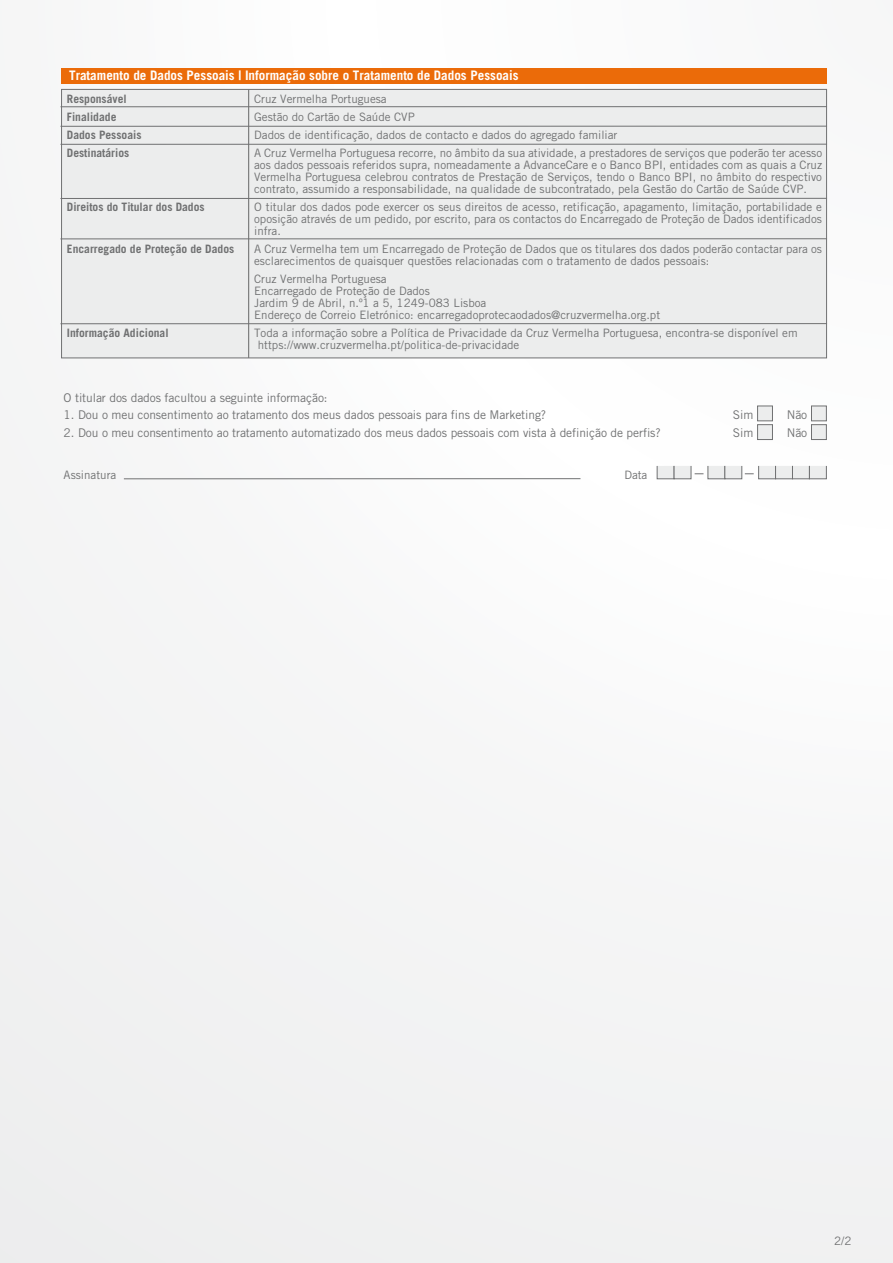
<style>
.page{position:relative;width:893px;height:1263px;background:#f5f5f5}
.page>*{position:absolute;margin:0;border:0;box-sizing:border-box;transform-origin:0 0}
.t1{font:700 13.2px "Trade Gothic";color:#fff}
.t2{font:12px "Trade Gothic";letter-spacing:-.005em;color:#707172}
.t3{font:11.55px/12px "Trade Gothic";color:#707172}
.t4{font:700 11.55px/18px "Trade Gothic";color:#707172}
.t5{font:11.55px "Trade Gothic";color:#6f7071}
</style>
<div class="page">
<div style="left:62px;top:89px;width:764px;height:269px;background:#eceded"></div>
<div style="left:61px;top:68px;width:765px;height:16px;background:#eb6b09"></div>
<hr style="left:248px;top:90px;width:1px;height:268px;background:#707172">
<hr style="left:60px;top:106px;width:767px;height:1px;background:#707172">
<hr style="left:60px;top:126px;width:767px;height:1px;background:#707172">
<hr style="left:60px;top:144px;width:767px;height:1px;background:#707172">
<hr style="left:60px;top:238px;width:767px;height:1px;background:#707172">
<hr style="left:60px;top:198px;width:767px;height:1px;background:#707172">
<hr style="left:60px;top:323px;width:767px;height:1px;background:#707172">
<div style="left:758px;top:406px;width:14px;height:15px;background:#eceded"></div>
<div style="left:757px;top:406px;width:16px;height:15px;border:1px solid #707172"></div>
<div style="left:758px;top:425px;width:14px;height:14px;background:#eceded"></div>
<div style="left:757px;top:424px;width:16px;height:16px;border:1px solid #707172"></div>
<div style="left:811px;top:406px;width:15px;height:15px;background:#eceded"></div>
<div style="left:811px;top:406px;width:16px;height:15px;border:1px solid #707172"></div>
<div style="left:811px;top:425px;width:15px;height:14px;background:#eceded"></div>
<div style="left:811px;top:424px;width:16px;height:16px;border:1px solid #707172"></div>
<div style="left:657px;top:466px;width:17px;height:13px;background:#eceded;border:1px solid #707172"></div>
<div style="left:674px;top:466px;width:17px;height:13px;background:#eceded;border:1px solid #707172"></div>
<div style="left:707px;top:466px;width:18px;height:13px;background:#eceded;border:1px solid #707172"></div>
<div style="left:724px;top:466px;width:18px;height:13px;background:#eceded;border:1px solid #707172"></div>
<div style="left:758px;top:466px;width:18px;height:13px;background:#eceded;border:1px solid #707172"></div>
<div style="left:775px;top:466px;width:18px;height:13px;background:#eceded;border:1px solid #707172"></div>
<div style="left:792px;top:466px;width:18px;height:13px;background:#eceded;border:1px solid #707172"></div>
<div style="left:809px;top:466px;width:18px;height:13px;background:#eceded;border:1px solid #707172"></div>
<hr style="left:124px;top:478px;width:456px;height:1px;background:#707172">
<p class="t1" style="left:69px;top:67px;width:451px">Tratamento de Dados Pessoais | Informação sobre o Tratamento de Dados Pessoais</p>
<p class="t3" style="left:254px;top:90px;width:569px;line-height:18px">Cruz Vermelha Portuguesa<br>Gestão do Cartão de Saúde CVP<br>Dados de identificação, dados de contacto e dados do agregado familiar<br>A Cruz Vermelha Portuguesa recorre, no âmbito da sua atividade, a prestadores de serviços que poderão ter acesso</p>
<p class="t3" style="left:254px;top:159px;width:569px;text-align:justify">aos dados pessoais referidos supra, nomeadamente a AdvanceCare e o Banco BPI, entidades com as quais a Cruz Vermelha Portuguesa celebrou contratos de Prestação de Serviços, tendo o Banco BPI, no âmbito do respectivo contrato, assumido a responsabilidade, na qualidade de subcontratado, pela Gestão do Cartão de Saúde CVP.</p>
<p class="t3" style="left:254px;top:201px;width:569px;text-align:justify">O titular dos dados pode exercer os seus direitos de acesso, retificação, apagamento, limitação, portabilidade e oposição através de um pedido, por escrito, para os contactos do Encarregado de Proteção de Dados identificados infra.</p>
<p class="t3" style="left:254px;top:243px;width:569px">A Cruz Vermelha tem um Encarregado de Proteção de Dados que os titulares dos dados poderão contactar para os esclarecimentos de quaisquer questões relacionadas com o tratamento de dados pessoais:</p>
<p class="t3" style="left:254px;top:273px;width:408px">Cruz Vermelha Portuguesa<br>Encarregado de Proteção de Dados<br>Jardim 9 de Abril, n.º1 a 5, 1249-083 Lisboa<br>Endereço de Correio Eletrónico: encarregadoprotecaodados@cruzvermelha.org.pt</p>
<p class="t3" style="left:258px;top:327px;width:541px;text-indent:-4px">Toda a informação sobre a Política de Privacidade da Cruz Vermelha Portuguesa, encontra-se disponível em https://www.cruzvermelha.pt/politica-de-privacidade</p>
<p class="t4" style="left:67px;top:90px;width:76px">Responsável<br>Finalidade<br>Dados Pessoais<br>Destinatários</p>
<p class="t4" style="left:67px;top:198px;width:139px">Direitos do Titular dos Dados</p>
<p class="t4" style="left:67px;top:240px;width:169px">Encarregado de Proteção de Dados</p>
<p class="t4" style="left:67px;top:324px;width:103px">Informação Adicional</p>
<p class="t2" style="left:64px;top:390px;width:265px">O titular dos dados facultou a seguinte informação:</p>
<p class="t2" style="left:64px;top:408px;width:484px">1. Dou o meu consentimento ao tratamento dos meus dados pessoais para fins de Marketing?</p>
<p class="t2" style="left:64px;top:425px;width:599px">2. Dou o meu consentimento ao tratamento automatizado dos meus dados pessoais com vista à definição de perfis?</p>
<p class="t3" style="left:64px;top:469px;width:54px">Assinatura</p>
<p class="t3" style="left:624px;top:469px;width:24px">Data</p>
<p class="t2" style="left:733px;top:408px;width:22px">Sim</p>
<p class="t2" style="left:787px;top:408px;width:22px">Não</p>
<p class="t2" style="left:733px;top:425px;width:22px">Sim</p>
<p class="t2" style="left:787px;top:425px;width:22px">Não</p>
<p class="t5" style="left:834px;top:1234px;width:19px">2/2</p>
</div>
